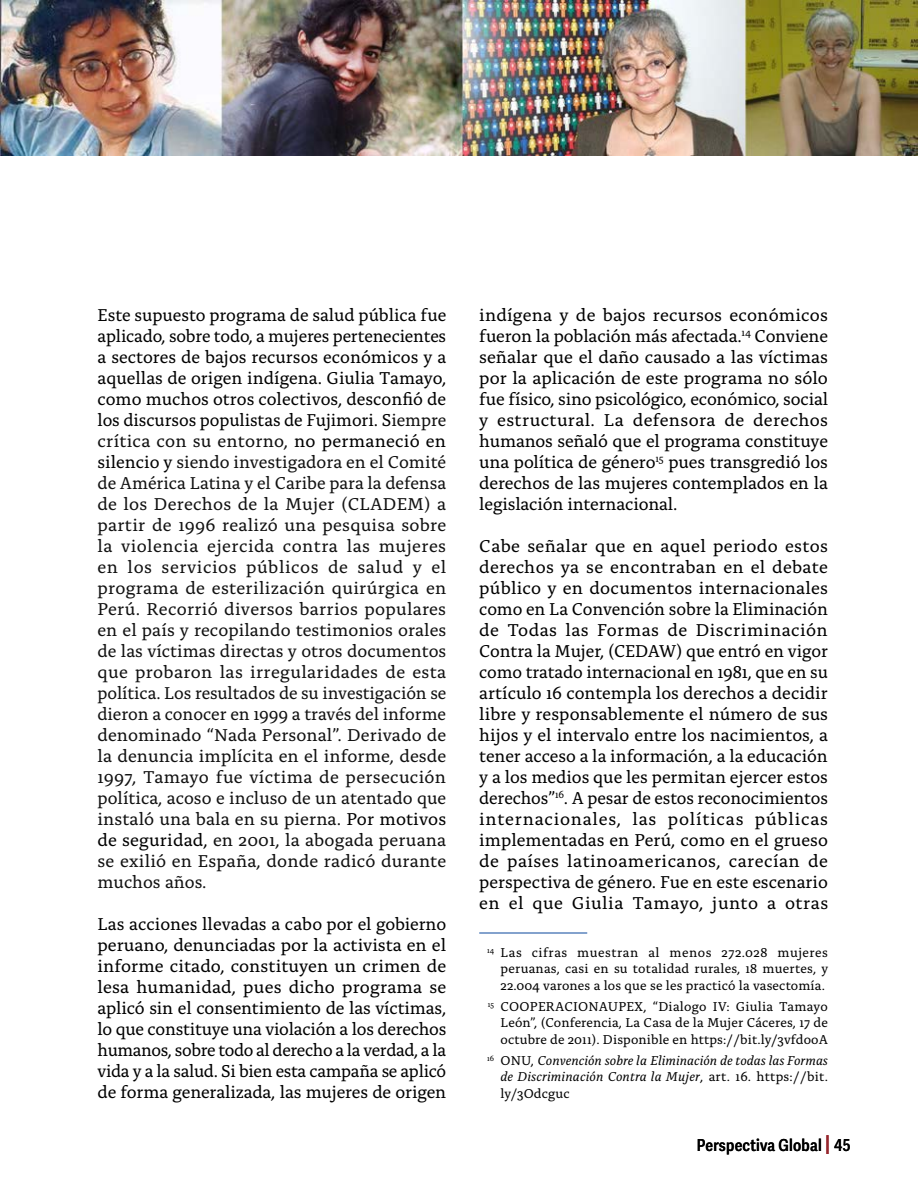
<style>
.page{position:relative;width:918px;height:1188px;background:#fff}
.page>*{position:absolute;margin:0;border:0;box-sizing:border-box;transform-origin:0 0}
.Parrafo{font:18px/21px "Alda OTCEV";letter-spacing:-.01em;color:#000;text-align:justify}
.Parrafo-2{font:18px/21px "Alda OTCEV";letter-spacing:.005em;color:#111;text-align:justify}
.t1{font:600 16.5px "Adelle Sans Cnd";letter-spacing:.015em;color:#000}
.Nota_al_pie{font:13.5px/16.5px "Alda OTCEV";letter-spacing:.005em;color:#000;text-align:justify}
.Nota_al_pie-2{font:italic 13.5px/16.5px "Alda OTCEV";letter-spacing:.01em;color:#000;text-align:justify}
.s1{color:#000}
.s2{font-style:normal}
.s3{font-size:21px;color:#96262d}
</style>
<div class="page">
<hr style="left:479px;top:932px;width:108px;height:2px;background:#245ba7">
<img style="left:0;top:0;width:918px;height:156px">
<p class="Parrafo-2" style="left:98px;top:303px;width:350px"><span class="s1">Este supuesto programa de salud pública fue aplicado, sobre todo, a mujeres pertenecientes a sectores de bajos recursos económicos y a aquellas de origen indígena. Giulia Tamayo, como muchos otros colectivos, desconfió de los discursos populistas de Fujimori. S</span>iempre crítica con su entorno, <span class="s1">no permaneció en silencio y</span> siendo investigadora en el Comité de América Latina y el Caribe para la defensa de los Derechos de la Mujer (CLADEM) a partir de 1996 realizó una pesquisa sobre la violencia ejercida contra las mujeres en los servicios públicos de salud y el programa de esterilización quirúrgica en Perú. Recorrió diversos barrios populares en el país y recopilando testimonios orales de las víctimas directas y otros documentos que probaron las irregularidades de esta política. Los resultados de su investigación se dieron a conocer en 1999 a través del informe denominado “Nada Personal”. Derivado de la denuncia implícita en el informe, desde 1997, Tamayo fue víctima de persecución política, acoso e incluso de un atentado que instaló una bala en su pierna. <span class="s1">Por motivos de seguridad,</span> en 2001, la abogada peruana se exilió en España, donde radicó durante muchos años.</p>
<p class="Parrafo" style="left:98px;top:912px;width:350px">Las acciones llevadas a cabo por el gobierno peruano, denunciadas por la activista en el informe citado, constituyen un crimen de lesa humanidad, pues dicho programa se aplicó sin el consentimiento de las víctimas, lo que constituye una violación a los derechos humanos, sobre todo al derecho a la verdad, a la vida y a la salud. Si bien esta campaña se aplicó de forma generalizada, las mujeres de origen</p>
<p class="Parrafo" style="left:479px;top:303px;width:350px">indígena y de bajos recursos económicos fueron la población más afectada.<sup>14</sup> Conviene señalar que el daño causado a las víctimas por la aplicación de este programa no sólo fue físico, sino psicológico, económico, social y estructural. La defensora de derechos humanos señaló que el programa constituye una política de género<sup>15</sup> pues transgredió los derechos de las mujeres contemplados en la legislación internacional.</p>
<p class="Parrafo" style="left:479px;top:534px;width:350px">Cabe señalar que en aquel periodo estos derechos ya se encontraban en el debate público y en documentos internacionales como en La Convención sobre la Eliminación de Todas las Formas de Discriminación Contra la Mujer, (CEDAW) que entró en vigor como tratado internacional en 1981, que en su artículo 16 contempla los derechos a decidir libre y responsablemente el número de sus hijos y el intervalo entre los nacimientos, a tener acceso a la información, a la educación y a los medios que les permitan ejercer estos derechos”<sup>16</sup>. A pesar de estos reconocimientos internacionales, las políticas públicas implementadas en Perú, como en el grueso de países latinoamericanos, carecían de perspectiva de género. Fue en este escenario en el que Giulia Tamayo, junto a otras</p>
<p class="Nota_al_pie" style="left:501px;top:943px;width:329px;text-indent:-13px"><sup>14</sup> Las cifras muestran al menos 272.028 mujeres peruanas, casi en su totalidad rurales, 18 muertes, y 22.004 varones a los que se les practicó la vasectomía.</p>
<p class="Nota_al_pie" style="left:501px;top:997px;width:329px;text-indent:-13px"><sup>15</sup> COOPERACIONAUPEX, “Dialogo IV: Giulia Tamayo León”, (Conferencia, La Casa de la Mujer Cáceres, 17 de octubre de 2011). Disponible en https://bit.ly/3vfdooA</p>
<p class="Nota_al_pie-2" style="left:501px;top:1051px;width:329px;text-indent:-13px"><sup>16</sup> <span class="s2">ONU,</span> Convención sobre la Eliminación de todas las Formas de Discriminación Contra la Mujer<span class="s2">, art. 16. https://bit. ly/3Odcguc</span></p>
<p class="t1" style="left:697px;top:1135px;width:155px">Perspectiva Global <span class="s3">|</span> 45</p>
</div>
